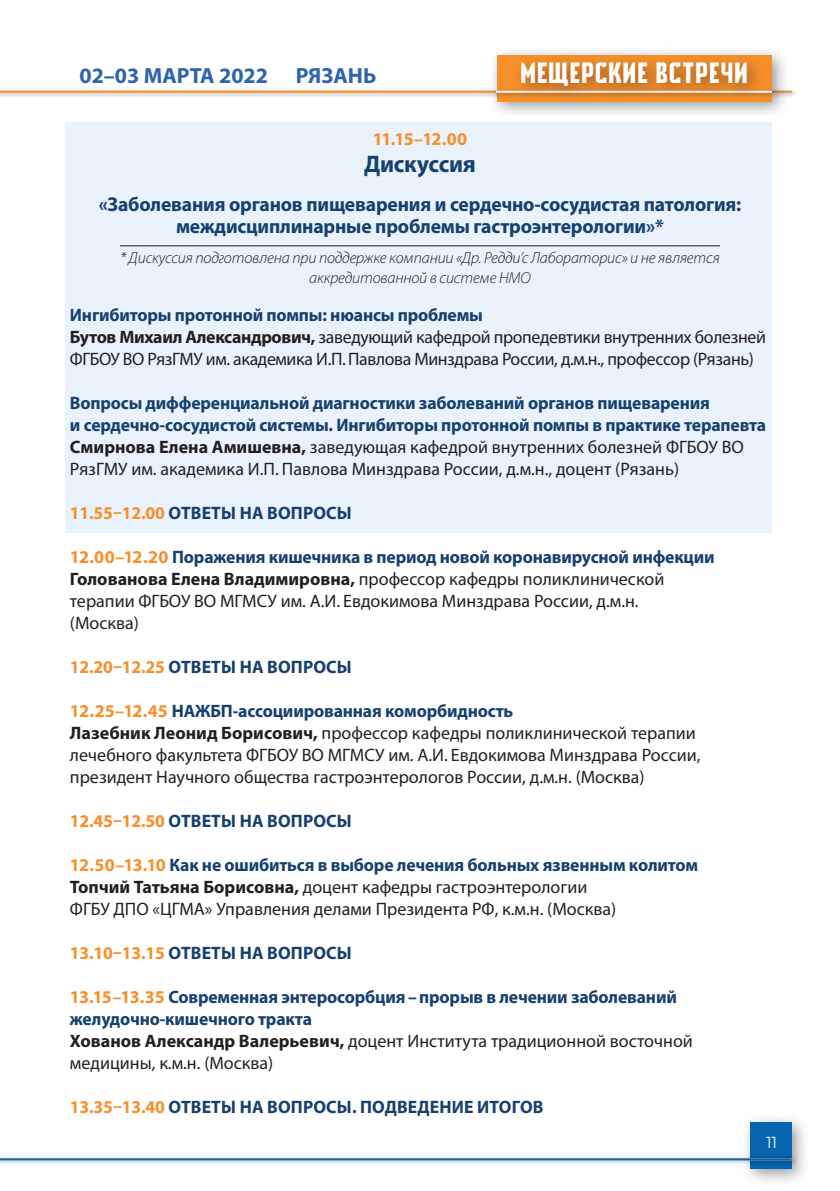
<style>
.page{position:relative;width:840px;height:1191px;background:#fff}
.page>*{position:absolute;margin:0;border:0;box-sizing:border-box;transform-origin:0 0}
.t1{font:28px "Cubadak RU Sby Daymarius";color:#fff}
.t2{font:700 24px "Myriad Pro";letter-spacing:-.01em;color:#16406e}
.t3{font:700 22px "Myriad Pro";color:#2e64ac}
.t4{font:700 20px/22px "Myriad Pro";letter-spacing:-.01em;color:#16406e;text-align:center}
.t5{font:700 18px/22px "Myriad Pro";letter-spacing:-.01em;color:#16406e}
.t6{font:18px/22px "Myriad Pro";color:#231f20}
.t7{font:18px/22px "Myriad Pro";letter-spacing:-.02em;color:#231f20}
.t8{font:700 18px "Myriad Pro";letter-spacing:-.045em;color:#f78f2a}
.t9{font:italic 300 16px/19.2px "Myriad Pro";letter-spacing:-.01em;color:#231f20;text-align:center}
.t10{font:16px "Montserrat";color:#fff}
.s1{font-weight:700;color:#16406e}
.s2{font-weight:700}
.s3{color:#231f20}
.s4{font-weight:400;color:#231f20}
.s5{color:#f78f2a}
.s6{font-weight:700;color:#f78f2a}
.s7{color:#16406e}
</style>
<div class="page">
<div style="left:0;top:88px;width:796px;height:10px;background:#231f20;opacity:.45"></div>
<hr style="left:0;top:91px;width:791px;height:2px;background:#f78f2a">
<div style="left:487px;top:46px;width:302px;height:73px;background:#231f20;opacity:.45"></div>
<div style="left:496px;top:55px;width:275px;height:46px;background:#f78f2a"></div>
<div style="left:496px;top:88px;width:275px;height:10px;background:#231f20;opacity:.45"></div>
<hr style="left:496px;top:91px;width:275px;height:2px;background:#fff">
<div style="left:740px;top:1113px;width:69px;height:74px;background:#231f20;opacity:.45"></div>
<div style="left:749px;top:1123px;width:42px;height:46px;background:#0765b0"></div>
<div style="left:512px;top:53px;width:251px;height:49px;background:#231f20;opacity:.45"></div>
<div style="left:65px;top:123px;width:706px;height:410px;background:#eaf3fb"></div>
<div style="left:0;top:1155px;width:796px;height:10px;background:#231f20;opacity:.45"></div>
<hr style="left:0;top:1158px;width:791px;height:2px;background:#0765b0">
<hr style="left:120px;top:245px;width:599px;height:1px;background:#231f20">
<p class="t3" style="left:79px;top:61px;width:190px">02–03 МАРТА 2022</p>
<p class="t3" style="left:295px;top:61px;width:28px">РЯЗАНЬ</p>
<h1 class="t1" style="left:520px;top:56px;width:32px">МЕЩЕРСКИЕ</h1>
<h1 class="t1" style="left:655px;top:56px;width:14px">ВСТРЕЧИ</h1>
<p class="t8" style="left:372px;top:127px;width:96px">11.15–12.00</p>
<h2 class="t2" style="left:364px;top:149px;width:113px">Дискуссия</h2>
<p class="t4" style="left:99px;top:192px;width:643px">«Заболевания органов пищеварения и сердечно--сосудистая патология: междисциплинарные проблемы гастроэнтерологии»*</p>
<p class="t9" style="left:120px;top:248px;width:601px">* Дискуссия подготовлена при поддержке компании «Др. Редди’c Лабораторис» и не является аккредитованной в системе НМО</p>
<p class="t7" style="left:70px;top:303px;width:697px"><span class="s1">Ингибиторы протонной помпы: нюансы проблемы<br></span><span class="s2">Бутов Михаил Александрович,</span> заведующий кафедрой пропедевтики внутренних болезней<br>ФГБОУ ВО РязГМУ им. академика И.П.Павлова Минздрава России, д.м.н., профессор (Рязань)</p>
<p class="t5" style="left:70px;top:391px;width:697px">Вопросы дифференциальной диагностики заболеваний органов пищеварения<br>и сердечно--сосудистой системы. Ингибиторы протонной помпы в практике терапевта <span class="s3">Смирнова Елена Амишевна,</span> <span class="s4">заведующая кафедрой внутренних болезней ФГБОУ ВО РязГМУ им. академика И.П. Павлова Минздрава России, д.м.н., доцент (Рязань)</span></p>
<p class="t5" style="left:70px;top:501px;width:210px"><span class="s5">11.55–12.00</span> Ответы на вопро</p>
<p class="t5" style="left:326px;top:501px;width:27px">сы</p>
<p class="t6" style="left:70px;top:545px;width:646px"><span class="s6">12.00–12.20</span> <span class="s1">Поражения кишечника в период новой коронавирусной инфекции </span><span class="s2">Голованова Елена Владимировна,</span> профессор кафедры поликлинической терапии ФГБОУ ВО МГМСУ им. А.И. Евдокимова Минздрава России, д.м.н.<br>(Москва)</p>
<p class="t5" style="left:70px;top:655px;width:210px"><span class="s5">12.20–12.25</span> Ответы на вопро</p>
<p class="t5" style="left:326px;top:655px;width:27px">сы</p>
<p class="t8" style="left:70px;top:699px;width:116px">12.25–12.45 <span class="s7">НАЖ</span></p>
<p class="t6" style="left:70px;top:699px;width:631px;text-indent:140px"><span class="s1">БП-ассоциированная коморбидность<br></span><span class="s2">Лазебник Леонид Борисович,</span> профессор кафедры поликлинической терапии лечебного факультета ФГБОУ ВО МГМСУ им. А.И. Евдокимова Минздрава России, президент Научного общества гастроэнтерологов России, д.м.н. (Москва)</p>
<p class="t5" style="left:70px;top:809px;width:210px"><span class="s5">12.45–12.50</span> Ответы на вопро</p>
<p class="t5" style="left:326px;top:809px;width:27px">сы</p>
<p class="t6" style="left:70px;top:853px;width:629px"><span class="s6">12.50–13.10</span> <span class="s1">Как не ошибиться в выборе лечения больных язвенным колитом<br></span><span class="s2">Топчий Татьяна Борисовна,</span> доцент кафедры гастроэнтерологии<br>ФГБУ ДПО «ЦГМА» Управления делами Президента РФ, к.м.н. (Москва)</p>
<p class="t5" style="left:70px;top:941px;width:210px"><span class="s5">13.10–13.15</span> Ответы на вопро</p>
<p class="t5" style="left:326px;top:941px;width:27px">сы</p>
<p class="t5" style="left:70px;top:985px;width:624px"><span class="s5">13.15–13.35</span> Современная энтеросорбция–прорыв в лечении заболеваний желудочно--кишечного тракта<br><span class="s3">Хованов Александр Валерьевич,</span> <span class="s4">доцент Института традиционной восточной медицины, к.м.н. (Москва)</span></p>
<p class="t5" style="left:70px;top:1095px;width:210px"><span class="s5">13.35–13.40</span> Ответы на вопро</p>
<p class="t5" style="left:326px;top:1095px;width:59px">сы. Подв</p>
<p class="t5" style="left:407px;top:1095px;width:103px">едение итогов</p>
<p class="t10" style="left:765px;top:1131px;width:12px">11</p>
</div>
